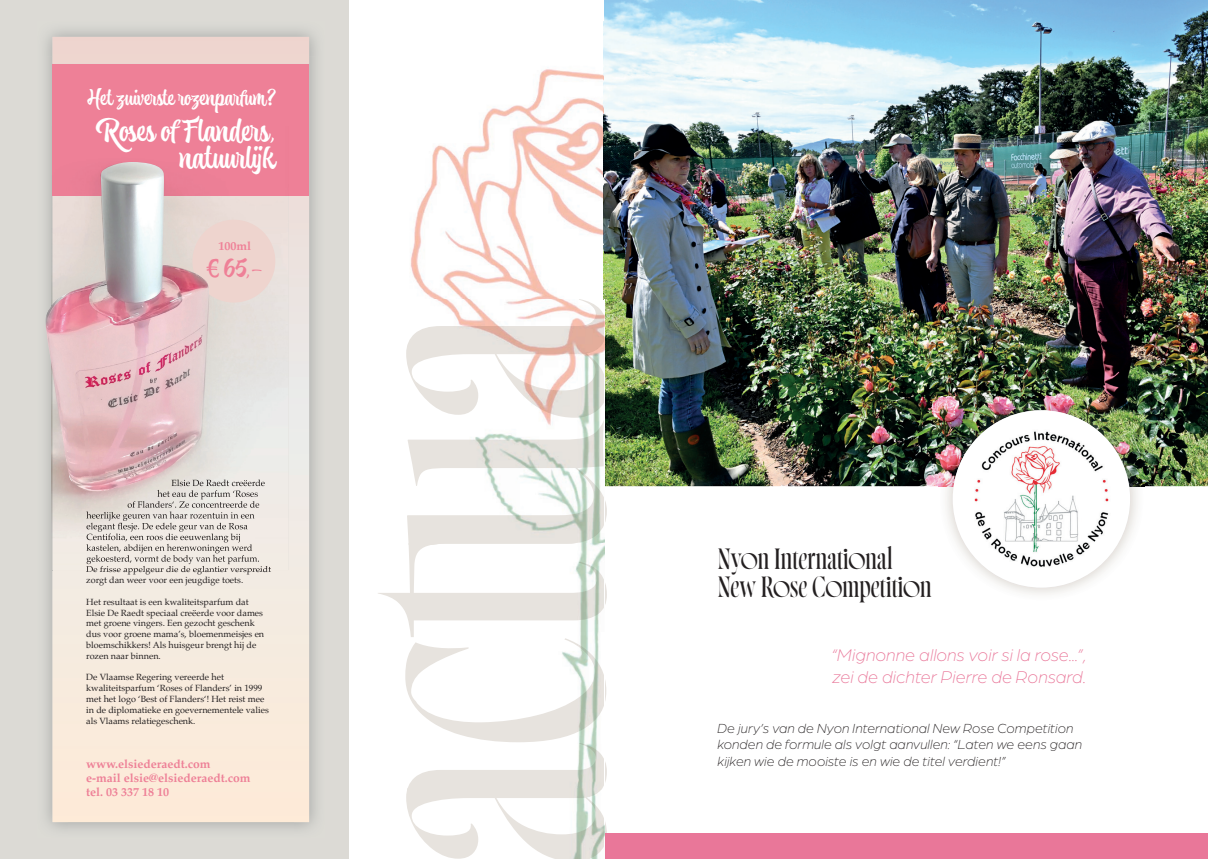
<style>
.page{position:relative;width:1208px;height:859px;background:#fff}
.page>*{position:absolute;margin:0;border:0;box-sizing:border-box;transform-origin:0 0}
.t1{font:30px/27px "Atocha";color:#fff;text-align:right}
.t2{font:24px/28.8px "Norman";color:#231f20}
.t3{font:23.6px "Atocha";color:#ee8097}
.t4{font:21px "Atocha";color:#fff}
.t5{font:italic 300 18px/21.6px "Arboria";letter-spacing:-.005em;color:#e97799}
.t6{font:italic 300 14px/16.8px "Arboria";color:#231f20}
.t7{font:700 12px/14.4px "Palatino";color:#ee8097}
.t8{font:9px/10.8px "Palatino";color:#231f20}
</style>
<div class="page">
<div style="left:0;top:0;width:349px;height:859px;background:#dcdad5"></div>
<img style="left:45px;top:56px;width:23px;height:774px">
<svg style="left:52px;top:37px;width:257px;height:785px;background:#f5e8dc"></svg>
<div style="left:52px;top:64px;width:257px;height:132px;background:#ee8097"></div>
<img style="left:52px;top:492px;width:34px;height:78px">
<img style="left:86px;top:196px;width:202px;height:374px">
<img style="left:210px;top:479px;width:55px;height:7px">
<img style="left:157px;top:490px;width:101px;height:9px">
<img style="left:128px;top:501px;width:131px;height:7px">
<img style="left:86px;top:511px;width:168px;height:10px">
<img style="left:86px;top:523px;width:162px;height:9px">
<img style="left:87px;top:533px;width:153px;height:9px">
<img style="left:86px;top:544px;width:166px;height:9px">
<img style="left:87px;top:555px;width:173px;height:9px">
<img style="left:86px;top:566px;width:185px;height:4px">
<div style="left:192px;top:220px;width:83px;height:83px;background:#eed4ce;border-radius:50%"></div>
<img style="left:46px;top:162px;width:164px;height:330px">
<img style="left:604px;top:0;width:604px;height:486px">
<div style="left:604px;top:833px;width:604px;height:26px;background:#e97799"></div>
<img style="left:938px;top:396px;width:206px;height:198px">
<img style="left:952px;top:410px;width:178px;height:178px;border-radius:89px">
<img style="left:410px;top:21px;width:194px;height:278px">
<img style="left:378px;top:299px;width:226px;height:560px">
<img style="left:604px;top:21px;width:1px;height:465px">
<h3 class="t4" style="left:87px;top:83px;width:189px">Het zuiverste rozenparfum?</h3>
<h1 class="t1" style="left:97px;top:118px;width:179px">R es of Flanders, natuurlijk</h1>
<h3 class="t7" style="left:219px;top:239px;width:34px">100ml</h3>
<h3 class="t3" style="left:206px;top:252px;width:58px">€ 65,-</h3>
<p class="t8" style="left:86px;top:564px;width:186px">De frisse appelgeur die de eglantier verspreidt zorgt dan weer voor een jeugdige toets.</p>
<p class="t8" style="left:86px;top:596px;width:179px">Het resultaat is een kwaliteitsparfum dat Elsie De Raedt speciaal creëerde voor dames met groene vingers. Een gezocht geschenk dus voor groene mama’s, bloemenmeisjes en bloemschikkers! Als huisgeur brengt hij de rozen naar binnen.</p>
<p class="t8" style="left:86px;top:672px;width:184px">De Vlaamse Regering vereerde het kwaliteitsparfum ‘Roses of Flanders’ in 1999 met het logo ‘Best of Flanders‘! Het reist mee in de diplomatieke en goevernementele valies als Vlaams relatiegeschenk.</p>
<h3 class="t7" style="left:86px;top:756px;width:166px">www.elsiederaedt.com<br>e-mail elsie@elsiederaedt.com tel. 03 337 18 10</h3>
<h2 class="t2" style="left:717px;top:546px;width:216px">Nyon International<br>New Rose Competition</h2>
<h3 class="t5" style="left:831px;top:644px;width:256px">“Mignonne allons voir si la rose...”, zei de dichter Pierre de Ronsard.</h3>
<h3 class="t6" style="left:717px;top:719px;width:366px">De jury’s van de Nyon International New Rose Competition konden de formule als volgt aanvullen: “Laten we eens gaan kĳken wie de mooiste is en wie de titel verdient!”</h3>
</div>
